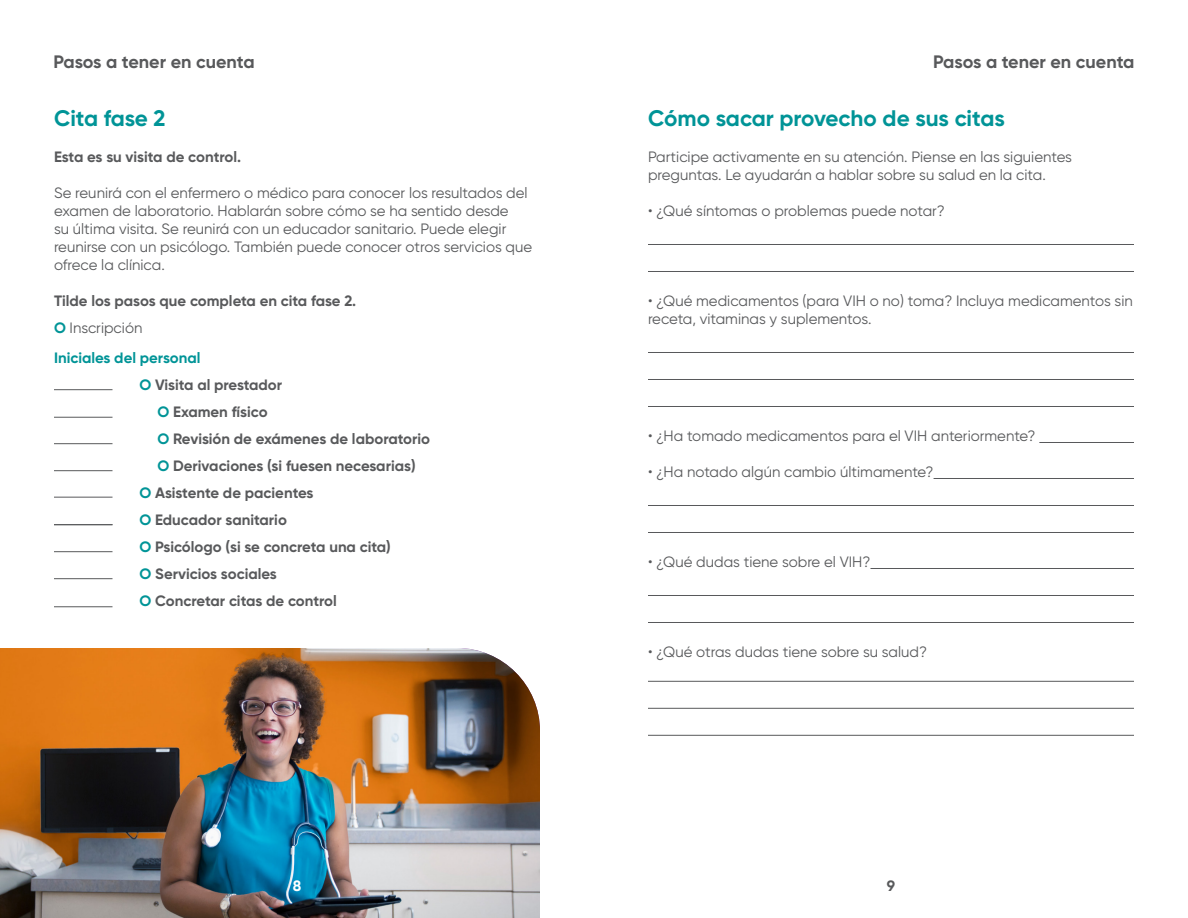
<style>
.page{position:relative;width:1188px;height:918px;background:#fff}
.page>*{position:absolute;margin:0;border:0;box-sizing:border-box;transform-origin:0 0}
.t1{font:700 22.5px "Gilroy";letter-spacing:-.005em;color:#009497}
.t2{font:700 18px "Gilroy";color:#58595b}
.t3{font:15px/18px "Gilroy";color:#58595b}
.t4{font:700 15px/27px "Gilroy";color:#58595b}
.t5{font:700 15px "Gilroy";color:#009497}
.t6{font:700 15px "Gilroy";color:#fff}
.s1{color:#009497}
.s2{font-weight:400}
</style>
<div class="page">
<hr style="left:648px;top:244px;width:486px;height:1px;background:#58595b">
<hr style="left:648px;top:271px;width:486px;height:1px;background:#58595b">
<hr style="left:648px;top:352px;width:486px;height:1px;background:#58595b">
<hr style="left:648px;top:379px;width:486px;height:1px;background:#58595b">
<hr style="left:648px;top:406px;width:486px;height:1px;background:#58595b">
<hr style="left:1039px;top:442px;width:95px;height:1px;background:#58595b">
<hr style="left:934px;top:478px;width:200px;height:1px;background:#58595b">
<hr style="left:648px;top:505px;width:486px;height:1px;background:#58595b">
<hr style="left:648px;top:532px;width:486px;height:1px;background:#58595b">
<hr style="left:871px;top:568px;width:263px;height:1px;background:#58595b">
<hr style="left:648px;top:595px;width:486px;height:1px;background:#58595b">
<hr style="left:648px;top:622px;width:486px;height:1px;background:#58595b">
<hr style="left:648px;top:681px;width:486px;height:1px;background:#58595b">
<hr style="left:648px;top:708px;width:486px;height:1px;background:#58595b">
<hr style="left:648px;top:735px;width:486px;height:1px;background:#58595b">
<img style="left:0;top:648px;width:540px;height:270px">
<hr style="left:54px;top:389px;width:58px;height:1px;background:#58595b">
<hr style="left:54px;top:417px;width:58px;height:1px;background:#58595b">
<hr style="left:54px;top:443px;width:58px;height:1px;background:#58595b">
<hr style="left:54px;top:470px;width:58px;height:1px;background:#58595b">
<hr style="left:54px;top:497px;width:58px;height:1px;background:#58595b">
<hr style="left:54px;top:524px;width:58px;height:1px;background:#58595b">
<hr style="left:54px;top:551px;width:58px;height:1px;background:#58595b">
<hr style="left:54px;top:578px;width:58px;height:1px;background:#58595b">
<hr style="left:54px;top:607px;width:58px;height:1px;background:#58595b">
<p class="t2" style="left:53px;top:51px;width:203px">Pasos a tener en cuenta</p>
<p class="t2" style="left:933px;top:51px;width:203px">Pasos a tener en cuenta</p>
<h1 class="t1" style="left:54px;top:104px;width:113px">Cita fase 2</h1>
<p class="t4" style="left:54px;top:143px;width:189px">Esta es su visita de control.</p>
<p class="t3" style="left:54px;top:184px;width:480px">Se reunirá con el enfermero o médico para conocer los resultados del examen de laboratorio. Hablarán sobre cómo se ha sentido desde<br>su última visita. Se reunirá con un educador sanitario. Puede elegir reunirse con un psicólogo. También puede conocer otros servicios que ofrece la clínica.</p>
<p class="t4" style="left:54px;top:287px;width:304px">Tilde los pasos que completa en cita fase 2.<br><span class="s1">O</span> <span class="s2">Inscripción</span></p>
<p class="t5" style="left:54px;top:348px;width:148px">Iniciales del personal</p>
<p class="t4" style="left:140px;top:371px;width:144px"><span class="s1">O</span> Visita al prestador</p>
<p class="t4" style="left:158px;top:398px;width:112px"><span class="s1">O</span> Examen físico</p>
<p class="t4" style="left:158px;top:425px;width:274px"><span class="s1">O</span> Revisión de exámenes de laboratorio</p>
<p class="t4" style="left:158px;top:452px;width:260px"><span class="s1">O</span> Derivaciones (si fuesen necesarias)</p>
<p class="t4" style="left:140px;top:479px;width:176px"><span class="s1">O</span> Asistente de pacientes</p>
<p class="t4" style="left:140px;top:506px;width:149px"><span class="s1">O</span> Educador sanitario</p>
<p class="t4" style="left:140px;top:533px;width:253px"><span class="s1">O</span> Psicólogo (si se concreta una cita)</p>
<p class="t4" style="left:140px;top:560px;width:139px"><span class="s1">O</span> Servicios sociales</p>
<p class="t4" style="left:140px;top:587px;width:199px"><span class="s1">O</span> Concretar citas de control</p>
<h1 class="t1" style="left:648px;top:104px;width:358px">Cómo sacar provecho de sus citas</h1>
<p class="t3" style="left:648px;top:148px;width:425px">Participe activamente en su atención. Piense en las siguientes preguntas. Le ayudarán a hablar sobre su salud en la cita.</p>
<p class="t3" style="left:648px;top:202px;width:298px">• ¿Qué síntomas o problemas puede notar?</p>
<p class="t3" style="left:648px;top:292px;width:486px">• ¿Qué medicamentos (para VIH o no) toma? Incluya medicamentos sin receta, vitaminas y suplementos.</p>
<p class="t3" style="left:648px;top:427px;width:389px">• ¿Ha tomado medicamentos para el VIH anteriormente?</p>
<p class="t3" style="left:648px;top:463px;width:287px">• ¿Ha notado algún cambio últimamente?</p>
<p class="t3" style="left:648px;top:553px;width:224px">• ¿Qué dudas tiene sobre el VIH?</p>
<p class="t3" style="left:648px;top:643px;width:281px">• ¿Qué otras dudas tiene sobre su salud?</p>
<p class="t6" style="left:293px;top:876px;width:10px">8</p>
<p class="t4" style="left:887px;top:872px;width:10px">9</p>
</div>
